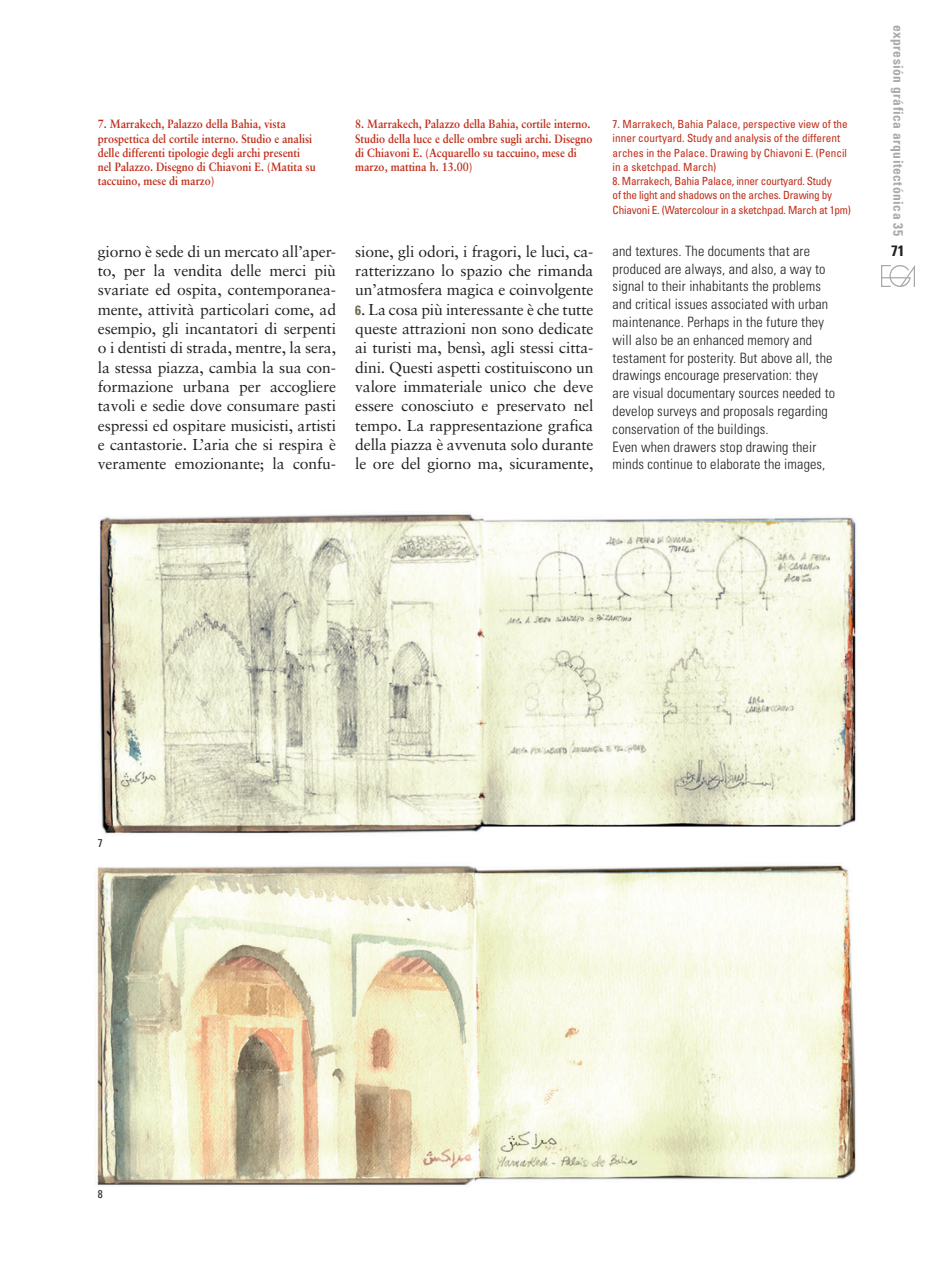
<style>
.page{position:relative;width:936px;height:1276px;background:#fff}
.page>*{position:absolute;margin:0;border:0;box-sizing:border-box;transform-origin:0 0}
.No_Spacing{font:15.75px/19.4px "Sabon";letter-spacing:-.01em;color:#231f20;text-align:justify}
.t1{font:700 condensed 15px "Univers";color:#231f20}
.No_Spacing-2{font:300 condensed 14.25px/17.9px "Univers";letter-spacing:.01em;color:#231f20}
.t2{font:700 condensed 13.5px "Univers";letter-spacing:.035em;color:#a8a9ad}
.PIES_DE_FOTO_CASTELL{font:700 12px/14.2px "Sabon";color:#c02d19;scale:.9 1}
.Didascalia{font:condensed 11.25px/14.2px "Univers";color:#c02d19}
.Didascalia-2{font:condensed 11.25px/14.2px "Univers";letter-spacing:-.02em;color:#c02d19}
.PIES_DE_FOTO_INGLES{font:condensed 11.25px "Univers";color:#231f20}
.s1{font-family:"Univers";font-weight:700;font-stretch:condensed;font-size:13.5px;color:#6d6a4a}
</style>
<div class="page">
<img style="left:881px;top:265px;width:33px;height:21px">
<img style="left:99px;top:514px;width:757px;height:321px">
<img style="left:95px;top:865px;width:761px;height:321px">
<p class="PIES_DE_FOTO_CASTELL" style="left:98px;top:117px;width:244px">7. Marrakech, Palazzo della Bahia, vista prospettica del cortile interno. Studio e analisi delle differenti tipologie degli archi presenti nel Palazzo. Disegno di Chiavoni E. (Matita su taccuino, mese di marzo)</p>
<p class="PIES_DE_FOTO_CASTELL" style="left:355px;top:117px;width:265px">8. Marrakech, Palazzo della Bahia, cortile interno.<br>Studio della luce e delle ombre sugli archi. Disegno di Chiavoni E. (Acquarello su taccuino, mese di marzo, mattina h. 13.00)</p>
<p class="Didascalia" style="left:612px;top:117px;width:236px">7. Marrakech, Bahia Palace, perspective view of the inner courtyard. Study and analysis of the different arches in the Palace. Drawing by Chiavoni E. (Pencil in a sketchpad. March)</p>
<p class="Didascalia-2" style="left:612px;top:174px;width:240px">8. Marrakech, Bahia Palace, inner courtyard. Study<br>of the light and shadows on the arches. Drawing by<br>Chiavoni E. (Watercolour in a sketchpad. March at 1pm)</p>
<p class="No_Spacing" style="left:98px;top:241px;width:240px">giorno è sede di un mercato all’aper&shy;to, per la vendita delle merci più svariate ed ospita, contemporanea&shy;mente, attività particolari come, ad esempio, gli incantatori di serpenti o i dentisti di strada, mentre, la sera, la stessa piazza, cambia la sua con&shy;formazione urbana per accogliere tavoli e sedie dove consumare pasti espressi ed ospitare musicisti, artisti e cantastorie. L’aria che si respira è veramente emozionante; la confu-</p>
<p class="No_Spacing" style="left:355px;top:241px;width:240px">sione, gli odori, i fragori, le luci, ca&shy;ratterizzano lo spazio che rimanda un’atmosfera magica e coinvolgente</p>
<p class="No_Spacing" style="left:355px;top:299px;width:240px"><span class="s1">6</span>. La cosa più interessante è che tutte queste attrazioni non sono dedicate ai turisti ma, bensì, agli stessi citta&shy;dini. Questi aspetti costituiscono un valore immateriale unico che deve essere conosciuto e preservato nel tempo. La rappresentazione grafica della piazza è avvenuta solo durante le ore del giorno ma, sicuramente,</p>
<p class="No_Spacing-2" style="left:612px;top:242px;width:224px">and textures. The documents that are produced are always, and also, a way to signal to their inhabitants the problems and critical issues associated with urban maintenance. Perhaps in the future they will also be an enhanced memory and testament for posterity. But above all, the drawings encourage preservation: they are visual documentary sources needed to develop surveys and proposals regarding conservation of the buildings.</p>
<p class="No_Spacing-2" style="left:612px;top:437px;width:214px">Even when drawers stop drawing their minds continue to elaborate the images,</p>
<p class="t2" style="left:906px;top:25px;width:213px;rotate:90deg">expresión gráfica arquitectónica 35</p>
<p class="t1" style="left:891px;top:242px;width:15px">71</p>
<p class="PIES_DE_FOTO_INGLES" style="left:98px;top:836px;width:6px">7</p>
<p class="PIES_DE_FOTO_INGLES" style="left:98px;top:1187px;width:6px">8</p>
</div>
